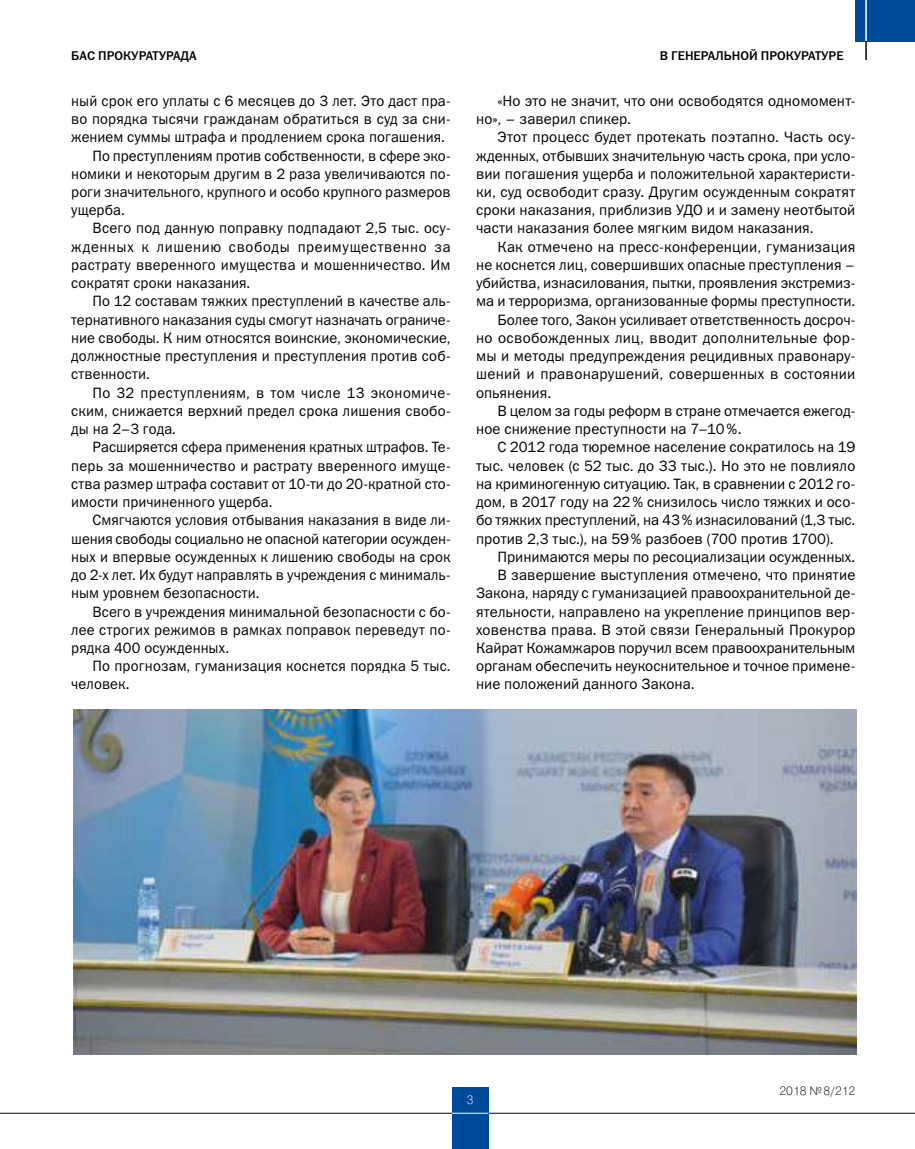
<style>
.page{position:relative;width:915px;height:1149px;background:#fff}
.page>*{position:absolute;margin:0;border:0;box-sizing:border-box;transform-origin:0 0}
.t1{font:15px/18.3px "DS Franklin Gothic";letter-spacing:.005em;color:#000}
.t2{font:15px "DS Franklin Gothic";letter-spacing:.045em;color:#000}
.t3{font:15px "DS Franklin Gothic";letter-spacing:.03em;color:#000}
.t4{font:500 12.75px "DS Franklin Gothic";color:#000}
.t5{font:300 12px "DS Pragmatica";color:#000}
.t6{font:300 12px "DS Pragmatica";color:#fff}
</style>
<div class="page">
<img style="left:73px;top:709px;width:782px;height:345px">
<div style="left:452px;top:1086px;width:36px;height:62px;background:#004a9b"></div>
<div style="left:855px;top:0;width:59px;height:41px;background:#004a9b"></div>
<hr style="left:865px;top:0;width:1px;height:41px;background:#fff">
<svg style="left:865px;top:41px;width:1px;height:19px"></svg>
<hr style="left:488px;top:1112px;width:426px;height:1px;background:#000">
<hr style="left:0;top:1112px;width:452px;height:1px;background:#000">
<hr style="left:452px;top:1112px;width:36px;height:1px;background:#fff">
<p class="t4" style="left:71px;top:49px;width:127px">БАС ПРОКУРАТУРАДА</p>
<p class="t4" style="left:659px;top:49px;width:185px">В ГЕНЕРАЛЬНОЙ ПРОКУРАТУРЕ</p>
<p class="t1" style="left:71px;top:92px;width:380px">ный срок его уплаты с 6 месяцев до 3 лет. Это даст пра-</p>
<p class="t1" style="left:71px;top:110px;width:380px">во порядка тысячи гражданам обратиться в суд за сни-</p>
<p class="t1" style="left:71px;top:128px;width:375px">жением суммы штрафа и продлением срока погашения.</p>
<p class="t1" style="left:92px;top:146px;width:359px">По преступлениям против собственности, в сфере эко-</p>
<p class="t1" style="left:71px;top:164px;width:380px">номики и некоторым другим в 2 раза увеличиваются по-</p>
<p class="t1" style="left:71px;top:183px;width:380px">роги значительного, крупного и особо крупного размеров</p>
<p class="t1" style="left:71px;top:201px;width:55px">ущерба.</p>
<p class="t1" style="left:92px;top:219px;width:359px">Всего под данную поправку подпадают 2,5 тыс. осу-</p>
<p class="t2" style="left:71px;top:239px;width:380px">жденных к лишению свободы преимущественно за</p>
<p class="t1" style="left:71px;top:256px;width:380px">растрату вверенного имущества и мошенничество. Им</p>
<p class="t1" style="left:71px;top:274px;width:180px">сократят сроки наказания.</p>
<p class="t1" style="left:92px;top:292px;width:359px">По 12 составам тяжких преступлений в качестве аль-</p>
<p class="t1" style="left:71px;top:310px;width:380px">тернативного наказания суды смогут назначать ограниче-</p>
<p class="t1" style="left:71px;top:328px;width:380px">ние свободы. К ним относятся воинские, экономические,</p>
<p class="t1" style="left:71px;top:347px;width:380px">должностные преступления и преступления против соб-</p>
<p class="t1" style="left:71px;top:365px;width:80px">ственности.</p>
<p class="t3" style="left:92px;top:384px;width:359px">По 32 преступлениям, в том числе 13 экономиче-</p>
<p class="t1" style="left:71px;top:401px;width:380px">ским, снижается верхний предел срока лишения свобо-</p>
<p class="t1" style="left:71px;top:420px;width:106px">ды на 2–3 года.</p>
<p class="t1" style="left:92px;top:438px;width:359px">Расширяется сфера применения кратных штрафов. Те-</p>
<p class="t1" style="left:71px;top:456px;width:380px">перь за мошенничество и растрату вверенного имуще-</p>
<p class="t1" style="left:71px;top:474px;width:380px">ства размер штрафа составит от 10-ти до 20-кратной сто-</p>
<p class="t1" style="left:71px;top:493px;width:203px">имости причиненного ущерба.</p>
<p class="t1" style="left:92px;top:511px;width:359px">Смягчаются условия отбывания наказания в виде ли-</p>
<p class="t1" style="left:71px;top:529px;width:380px">шения свободы социально не опасной категории осужден-</p>
<p class="t1" style="left:71px;top:547px;width:380px">ных и впервые осужденных к лишению свободы на срок</p>
<p class="t1" style="left:71px;top:565px;width:380px">до 2-х лет. Их будут направлять в учреждения с минималь-</p>
<p class="t1" style="left:71px;top:584px;width:190px">ным уровнем безопасности.</p>
<p class="t1" style="left:92px;top:602px;width:359px">Всего в учреждения минимальной безопасности с бо-</p>
<p class="t1" style="left:71px;top:620px;width:380px">лее строгих режимов в рамках поправок переведут по-</p>
<p class="t1" style="left:71px;top:638px;width:159px">рядка 400 осужденных.</p>
<p class="t1" style="left:92px;top:657px;width:359px">По прогнозам, гуманизация коснется порядка 5 тыс.</p>
<p class="t1" style="left:71px;top:675px;width:60px">человек.</p>
<p class="t1" style="left:476px;top:92px;width:380px;text-indent:21px">«Но это не значит, что они освободятся одномомент&shy;но», – заверил спикер.</p>
<p class="t1" style="left:476px;top:128px;width:381px;text-align:justify;text-indent:21px">Этот процесс будет протекать поэтапно. Часть осу&shy;жденных, отбывших значительную часть срока, при усло&shy;вии погашения ущерба и положительной характеристи&shy;ки, суд освободит сразу. Другим осужденным сократят сроки наказания, приблизив УДО и и замену неотбытой части наказания более мягким видом наказания.</p>
<p class="t1" style="left:497px;top:237px;width:359px">Как отмечено на пресс-конференции, гуманизация</p>
<p class="t1" style="left:476px;top:256px;width:380px">не коснется лиц, совершивших опасные преступления –</p>
<p class="t1" style="left:476px;top:274px;width:380px">убийства, изнасилования, пытки, проявления экстремиз-</p>
<p class="t1" style="left:476px;top:292px;width:380px">ма и терроризма, организованные формы преступности.</p>
<p class="t1" style="left:497px;top:310px;width:359px">Более того, Закон усиливает ответственность досроч-</p>
<p class="t1" style="left:476px;top:328px;width:380px">но освобожденных лиц, вводит дополнительные фор-</p>
<p class="t1" style="left:476px;top:347px;width:380px">мы и методы предупреждения рецидивных правонару-</p>
<p class="t1" style="left:476px;top:365px;width:380px">шений и правонарушений, совершенных в состоянии</p>
<p class="t1" style="left:476px;top:383px;width:77px">опьянения.</p>
<p class="t1" style="left:497px;top:401px;width:359px">В целом за годы реформ в стране отмечается ежегод-</p>
<p class="t1" style="left:476px;top:420px;width:267px">ное снижение преступности на 7–10%.</p>
<p class="t1" style="left:497px;top:438px;width:359px">С 2012 года тюремное население сократилось на 19</p>
<p class="t1" style="left:476px;top:456px;width:380px">тыс. человек (с 52 тыс. до 33 тыс.). Но это не повлияло</p>
<p class="t1" style="left:476px;top:474px;width:380px">на криминогенную ситуацию. Так, в сравнении с 2012 го-</p>
<p class="t1" style="left:476px;top:493px;width:380px">дом, в 2017 году на 22% снизилось число тяжких и осо-</p>
<p class="t1" style="left:476px;top:511px;width:380px">бо тяжких преступлений, на 43% изнасилований (1,3 тыс.</p>
<p class="t1" style="left:476px;top:529px;width:359px">против 2,3 тыс.), на 59% разбоев (700 против 1700).</p>
<p class="t1" style="left:497px;top:547px;width:359px">Принимаются меры по ресоциализации осужденных.</p>
<p class="t1" style="left:497px;top:565px;width:359px">В завершение выступления отмечено, что принятие</p>
<p class="t1" style="left:476px;top:584px;width:380px">Закона, наряду с гуманизацией правоохранительной де-</p>
<p class="t1" style="left:476px;top:602px;width:380px">ятельности, направлено на укрепление принципов вер-</p>
<p class="t1" style="left:476px;top:620px;width:380px">ховенства права. В этой связи Генеральный Прокурор</p>
<p class="t1" style="left:476px;top:638px;width:380px">Кайрат Кожамжаров поручил всем правоохранительным</p>
<p class="t1" style="left:476px;top:657px;width:380px">органам обеспечить неукоснительное и точное примене-</p>
<p class="t1" style="left:476px;top:675px;width:220px">ние положений данного Закона.</p>
<p class="t6" style="left:466px;top:1092px;width:8px">3</p>
<p class="t5" style="left:779px;top:1084px;width:77px">2018 №8/212</p>
</div>
